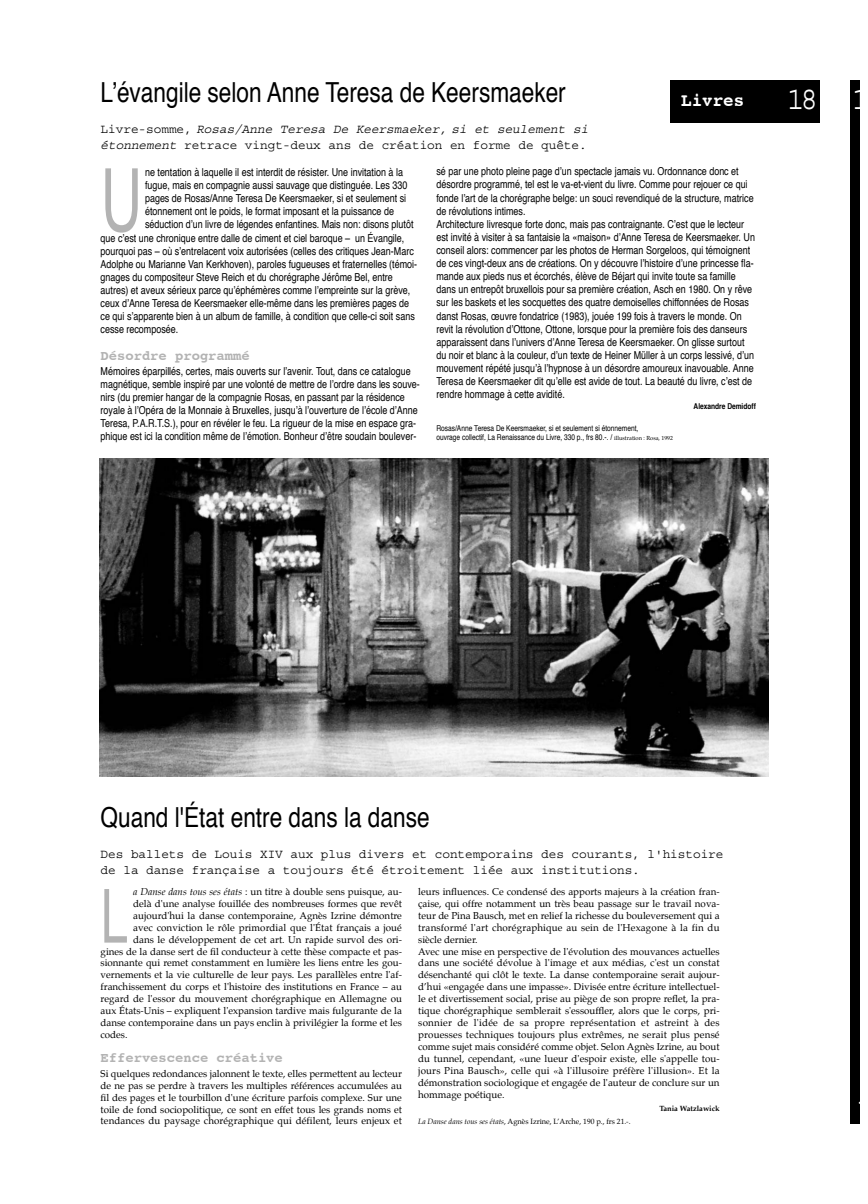
<style>
.page{position:relative;width:868px;height:1204px;background:#fff}
.page>*{position:absolute;margin:0;border:0;box-sizing:border-box;transform-origin:0 0}
.t1{font:condensed 87.25px "Helvetica";color:#b3b3b3;scale:.8 1}
.t2{font:condensed 74.62px "Helvetica";color:#b3b3b3;scale:.8 1}
.t3{font:33.38px "Courier";color:#fff;scale:.85 1}
.t4{font:condensed 27.62px "Helvetica";color:#000}
.t5{font:700 18.38px "Courier";color:#fff;scale:.95 1}
.t6{font:700 13.75px "Courier";color:#b3b3b3}
.t7{font:12.62px/15.1px "Courier";color:#000}
.t8{font:condensed 10.88px/13.1px "Helvetica";color:#000}
.t9{font:9.75px/11.9px "Palatino";color:#000;text-align:justify}
.t10{font:condensed 8px/9.6px "Helvetica";color:#000}
.t11{font:700 condensed 8px "Helvetica";color:#000}
.t12{font:7.5px "Palatino";color:#000}
.t13{font:700 7.5px "Palatino";color:#000}
.s1{font-style:italic}
.s2{font-family:"Palatino";font-stretch:normal;font-size:5.75px}
</style>
<div class="page">
<img style="left:99px;top:459px;width:669px;height:317px">
<div style="left:849px;top:81px;width:10px;height:1043px;background:#000"></div>
<div style="left:784px;top:81px;width:36px;height:42px;background:#000"></div>
<div style="left:670px;top:81px;width:117px;height:42px;background:#000"></div>
<h3 class="t4" style="left:101px;top:81px;width:466px">L’évangile selon Anne Teresa de Keersmaeker</h3>
<p class="t7" style="left:101px;top:123px;width:491px">Livre-somme, <span class="s1">Rosas/Anne Teresa De Keersmaeker, si et seulement si étonnement</span> retrace vingt-deux ans de création en forme de quête.</p>
<h3 class="t5" style="left:681px;top:92px;width:68px">Livres</h3>
<h1 class="t1" style="left:101px;top:164px;width:53px">U</h1>
<p class="t8" style="left:145px;top:166px;width:259px">ne tentation à laquelle il est interdit de résister. Une invitation à la</p>
<p class="t8" style="left:145px;top:180px;width:264px">fugue, mais en compagnie aussi sauvage que distinguée. Les 330</p>
<p class="t8" style="left:145px;top:193px;width:262px">pages de Rosas/Anne Teresa De Keersmaeker, si et seulement si</p>
<p class="t8" style="left:145px;top:206px;width:250px">étonnement ont le poids, le format imposant et la puissance de</p>
<p class="t8" style="left:145px;top:219px;width:270px">séduction d’un livre de légendes enfantines. Mais non: disons plutôt</p>
<p class="t8" style="left:101px;top:232px;width:305px">que c’est une chronique entre dalle de ciment et ciel baroque – un Évangile,</p>
<p class="t8" style="left:101px;top:245px;width:315px">pourquoi pas – où s’entrelacent voix autorisées (celles des critiques Jean-Marc</p>
<p class="t8" style="left:101px;top:258px;width:318px">Adolphe ou Marianne Van Kerkhoven), paroles fugueuses et fraternelles (témoi-</p>
<p class="t8" style="left:101px;top:271px;width:294px">gnages du compositeur Steve Reich et du chorégraphe Jérôme Bel, entre</p>
<p class="t8" style="left:101px;top:284px;width:311px">autres) et aveux sérieux parce qu’éphémères comme l’empreinte sur la grève,</p>
<p class="t8" style="left:101px;top:298px;width:310px">ceux d’Anne Teresa de Keersmaeker elle-même dans les premières pages de</p>
<p class="t8" style="left:101px;top:311px;width:316px">ce qui s’apparente bien à un album de famille, à condition que celle-ci soit sans</p>
<p class="t8" style="left:101px;top:324px;width:79px">cesse recomposée.</p>
<p class="t6" style="left:101px;top:349px;width:151px">Désordre programmé</p>
<p class="t8" style="left:101px;top:365px;width:321px">Mémoires éparpillés, certes, mais ouverts sur l’avenir. Tout, dans ce catalogue magnétique, semble inspiré par une volonté de mettre de l’ordre dans les souve&shy;nirs (du premier hangar de la compagnie Rosas, en passant par la résidence royale à l’Opéra de la Monnaie à Bruxelles, jusqu’à l’ouverture de l’école d’Anne Teresa, P.A.R.T.S.), pour en révéler le feu. La rigueur de la mise en espace gra&shy;phique est ici la condition même de l’émotion. Bonheur d’être soudain boulever-</p>
<p class="t8" style="left:436px;top:166px;width:320px">sé par une photo pleine page d’un spectacle jamais vu. Ordonnance donc et désordre programmé, tel est le va-et-vient du livre. Comme pour rejouer ce qui fonde l’art de la chorégraphe belge: un souci revendiqué de la structure, matrice de révolutions intimes.<br>Architecture livresque forte donc, mais pas contraignante. C’est que le lecteur est invité à visiter à sa fantaisie la «maison» d’Anne Teresa de Keersmaeker. Un conseil alors: commencer par les photos de Herman Sorgeloos, qui témoignent de ces vingt-deux ans de créations. On y découvre l’histoire d’une princesse fla&shy;mande aux pieds nus et écorchés, élève de Béjart qui invite toute sa famille dans un entrepôt bruxellois pour sa première création, Asch en 1980. On y rêve sur les baskets et les socquettes des quatre demoiselles chiffonnées de Rosas danst Rosas, œuvre fondatrice (1983), jouée 199 fois à travers le monde. On revit la révolution d’Ottone, Ottone, lorsque pour la première fois des danseurs apparaissent dans l’univers d’Anne Teresa de Keersmaeker. On glisse surtout du noir et blanc à la couleur, d’un texte de Heiner Müller à un corps lessivé, d’un mouvement répété jusqu’à l’hypnose à un désordre amoureux inavouable. Anne Teresa de Keersmaeker dit qu’elle est avide de tout. La beauté du livre, c’est de rendre hommage à cette avidité.</p>
<p class="t11" style="left:693px;top:403px;width:64px">Alexandre Demidoff</p>
<p class="t10" style="left:436px;top:424px;width:238px">Rosas/Anne Teresa De Keersmaeker, si et seulement si étonnement,<br>ouvrage collectif, La Renaissance du Livre, 330 p., frs 80.-. / <span class="s2">illustration : Rosa, 1992</span></p>
<h3 class="t3" style="left:787px;top:88px;width:98px">18 1</h3>
<h3 class="t4" style="left:101px;top:805px;width:330px">Quand l'État entre dans la danse</h3>
<p class="t7" style="left:101px;top:847px;width:624px;line-height:16px">Des ballets de Louis XIV aux plus divers et contemporains des courants, l'histoire de la danse française a toujours été étroitement liée aux institutions.</p>
<h2 class="t2" style="left:101px;top:885px;width:36px">L</h2>
<p class="t9" style="left:133px;top:886px;width:270px"><span class="s1">a Danse dans tous ses états</span> : un titre à double sens puisque, au-</p>
<p class="t9" style="left:418px;top:886px;width:303px;text-align:left">leurs influences. Ce condensé des apports majeurs à la création fran&shy;çaise, qui offre notamment un très beau passage sur le travail nova&shy;teur de Pina Bausch, met en relief la richesse du bouleversement qui a transformé l'art chorégraphique au sein de l'Hexagone à la fin du siècle dernier.<br>Avec une mise en perspective de l'évolution des mouvances actuelles dans une société dévolue à l'image et aux médias, c'est un constat désenchanté qui clôt le texte. La danse contemporaine serait aujour&shy;d’hui «engagée dans une impasse». Divisée entre écriture intellectuel&shy;le et divertissement social, prise au piège de son propre reflet, la pra&shy;tique chorégraphique semblerait s'essouffler, alors que le corps, pri&shy;sonnier de l'idée de sa propre représentation et astreint à des prouesses techniques toujours plus extrêmes, ne serait plus pensé comme sujet mais considéré comme objet. Selon Agnès Izrine, au bout du tunnel, cependant, «une lueur d'espoir existe, elle s'appelle tou&shy;jours Pina Bausch», celle qui «à l'illusoire préfère l'illusion». Et la démonstration sociologique et engagée de l'auteur de conclure sur un hommage poétique.</p>
<p class="t13" style="left:659px;top:1105px;width:62px">Tania Watzlawick</p>
<p class="t12" style="left:418px;top:1117px;width:214px"><span class="s1">La Danse dans tous ses états</span>, Agnès Izrine, L’Arche, 190 p., frs 21.-.</p>
<p class="t9" style="left:133px;top:898px;width:270px">delà d'une analyse fouillée des nombreuses formes que revêt</p>
<p class="t9" style="left:133px;top:910px;width:270px">aujourd'hui la danse contemporaine, Agnès Izrine démontre</p>
<p class="t9" style="left:133px;top:922px;width:270px">avec conviction le rôle primordial que l'État français a joué</p>
<p class="t9" style="left:133px;top:934px;width:270px">dans le développement de cet art. Un rapide survol des ori-</p>
<p class="t9" style="left:101px;top:946px;width:303px">gines de la danse sert de fil conducteur à cette thèse compacte et pas-</p>
<p class="t9" style="left:101px;top:958px;width:303px">sionnante qui remet constamment en lumière les liens entre les gou-</p>
<p class="t9" style="left:101px;top:970px;width:303px">vernements et la vie culturelle de leur pays. Les parallèles entre l'af-</p>
<p class="t9" style="left:101px;top:981px;width:303px">franchissement du corps et l'histoire des institutions en France – au</p>
<p class="t9" style="left:101px;top:993px;width:303px">regard de l'essor du mouvement chorégraphique en Allemagne ou</p>
<p class="t9" style="left:101px;top:1005px;width:303px">aux États-Unis – expliquent l'expansion tardive mais fulgurante de la</p>
<p class="t9" style="left:101px;top:1017px;width:303px">danse contemporaine dans un pays enclin à privilégier la forme et les</p>
<p class="t9" style="left:101px;top:1029px;width:28px">codes.</p>
<p class="t6" style="left:101px;top:1052px;width:184px">Effervescence créative</p>
<p class="t9" style="left:101px;top:1068px;width:303px">Si quelques redondances jalonnent le texte, elles permettent au lecteur de ne pas se perdre à travers les multiples références accumulées au fil des pages et le tourbillon d'une écriture parfois complexe. Sur une toile de fond sociopolitique, ce sont en effet tous les grands noms et tendances du paysage chorégraphique qui défilent, leurs enjeux et</p>
<h3 class="t5" style="left:857px;top:1108px;width:13px;rotate:-90deg">i</h3>
</div>
